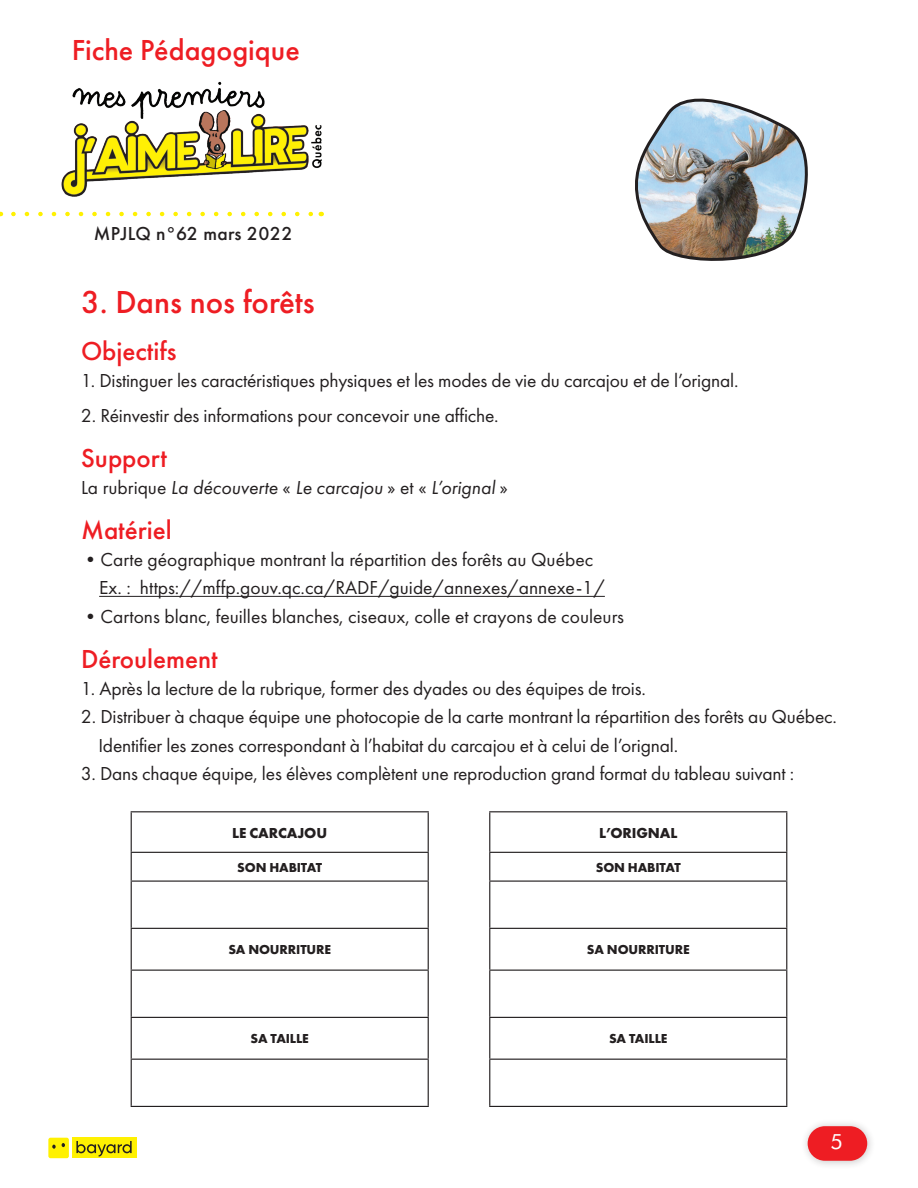
<style>
.page{position:relative;width:918px;height:1188px;background:#fff}
.page>*{position:absolute;margin:0;border:0;box-sizing:border-box;transform-origin:0 0}
.t1{font:500 33px "Futura PT";color:#ee1d23}
.t2{font:500 30px "Futura PT";color:#ee1d23}
.t3{font:500 27px "Futura PT";color:#ee1d23}
.t4{font:21px "Futura BT";color:#fff}
.t5{font:19.5px/28.5px "Futura PT";letter-spacing:-.01em;color:#231f20}
.t6{font:italic 19.5px "Futura PT";color:#231f20}
.t7{font:500 19.5px "Futura PT";letter-spacing:.02em;color:#231f20}
.t8{font:700 15px "Futura PT";letter-spacing:-.01em;color:#231f20}
.t9{font:700 13.5px "Futura PT";letter-spacing:-.01em;color:#231f20}
.s1{font-style:normal}
</style>
<div class="page">
<img style="left:635px;top:98px;width:173px;height:163px">
<hr style="left:99px;top:596px;width:506px;height:1px;background:#231f20">
<hr style="left:131px;top:811px;width:298px;height:1px;background:#231f20">
<hr style="left:131px;top:812px;width:1px;height:40px;background:#231f20">
<hr style="left:428px;top:812px;width:1px;height:40px;background:#231f20">
<hr style="left:131px;top:852px;width:298px;height:1px;background:#231f20">
<svg style="left:131px;top:853px;width:1px;height:28px"></svg>
<svg style="left:428px;top:853px;width:1px;height:28px"></svg>
<hr style="left:131px;top:881px;width:298px;height:1px;background:#231f20">
<hr style="left:131px;top:882px;width:1px;height:46px;background:#231f20">
<hr style="left:428px;top:882px;width:1px;height:46px;background:#231f20">
<hr style="left:131px;top:928px;width:298px;height:1px;background:#231f20">
<hr style="left:131px;top:929px;width:1px;height:41px;background:#231f20">
<hr style="left:428px;top:929px;width:1px;height:41px;background:#231f20">
<hr style="left:131px;top:970px;width:298px;height:1px;background:#231f20">
<hr style="left:131px;top:971px;width:1px;height:46px;background:#231f20">
<hr style="left:428px;top:971px;width:1px;height:46px;background:#231f20">
<hr style="left:131px;top:1017px;width:298px;height:1px;background:#231f20">
<hr style="left:131px;top:1018px;width:1px;height:41px;background:#231f20">
<hr style="left:428px;top:1018px;width:1px;height:41px;background:#231f20">
<hr style="left:131px;top:1059px;width:298px;height:1px;background:#231f20">
<hr style="left:131px;top:1060px;width:1px;height:46px;background:#231f20">
<hr style="left:428px;top:1060px;width:1px;height:46px;background:#231f20">
<hr style="left:131px;top:1106px;width:298px;height:1px;background:#231f20">
<hr style="left:489px;top:811px;width:298px;height:1px;background:#231f20">
<hr style="left:489px;top:812px;width:1px;height:40px;background:#231f20">
<hr style="left:786px;top:812px;width:1px;height:40px;background:#231f20">
<hr style="left:489px;top:852px;width:298px;height:1px;background:#231f20">
<svg style="left:489px;top:853px;width:1px;height:28px"></svg>
<svg style="left:786px;top:853px;width:1px;height:28px"></svg>
<hr style="left:489px;top:881px;width:298px;height:1px;background:#231f20">
<hr style="left:489px;top:882px;width:1px;height:46px;background:#231f20">
<hr style="left:786px;top:882px;width:1px;height:46px;background:#231f20">
<hr style="left:489px;top:928px;width:298px;height:1px;background:#231f20">
<hr style="left:489px;top:929px;width:1px;height:41px;background:#231f20">
<hr style="left:786px;top:929px;width:1px;height:41px;background:#231f20">
<hr style="left:489px;top:970px;width:298px;height:1px;background:#231f20">
<hr style="left:489px;top:971px;width:1px;height:46px;background:#231f20">
<hr style="left:786px;top:971px;width:1px;height:46px;background:#231f20">
<hr style="left:489px;top:1017px;width:298px;height:1px;background:#231f20">
<hr style="left:489px;top:1018px;width:1px;height:41px;background:#231f20">
<hr style="left:786px;top:1018px;width:1px;height:41px;background:#231f20">
<hr style="left:489px;top:1059px;width:298px;height:1px;background:#231f20">
<hr style="left:489px;top:1060px;width:1px;height:46px;background:#231f20">
<hr style="left:786px;top:1060px;width:1px;height:46px;background:#231f20">
<hr style="left:489px;top:1106px;width:298px;height:1px;background:#231f20">
<div style="left:801px;top:1119px;width:75px;height:51px;background:#231f20;opacity:.25"></div>
<div style="left:808px;top:1126px;width:59px;height:35px;background:#ee1d23;border-radius:17px"></div>
<div style="left:72px;top:1138px;width:64px;height:20px;background:#fff101"></div>
<svg style="left:76px;top:1141px;width:56px;height:16px"></svg>
<div style="left:48px;top:1138px;width:21px;height:20px;background:#fff101;border-radius:2px"></div>
<svg style="left:62px;top:1143px;width:3px;height:4px"></svg>
<svg style="left:52px;top:1145px;width:4px;height:4px"></svg>
<svg style="left:13px;top:212px;width:300px;height:4px"></svg>
<img style="left:61px;top:81px;width:261px;height:116px">
<h2 class="t2" style="left:72px;top:32px;width:230px">Fiche Pédagogique</h2>
<p class="t7" style="left:94px;top:222px;width:200px">MPJLQ n°62 mars 2022</p>
<h1 class="t1" style="left:81px;top:282px;width:235px">3. Dans nos forêts</h1>
<h3 class="t3" style="left:81px;top:334px;width:97px">Objectifs</h3>
<p class="t5" style="left:81px;top:366px;width:659px">1. Distinguer les caractéristiques physiques et les modes de vie du carcajou et de l’orignal.</p>
<p class="t5" style="left:81px;top:401px;width:419px">2. Réinvestir des informations pour concevoir une affiche.</p>
<h3 class="t3" style="left:81px;top:442px;width:87px">Support</h3>
<p class="t6" style="left:81px;top:476px;width:428px"><span class="s1">La rubrique</span> La découverte <span class="s1">«</span> Le carcajou <span class="s1">» et «</span> L’orignal <span class="s1">»</span></p>
<h3 class="t3" style="left:81px;top:514px;width:92px">Matériel</h3>
<p class="t5" style="left:99px;top:545px;width:507px;text-indent:-18px">•Carte géographique montrant la répartition des forêts au Québec<br>Ex. : https://mffp.gouv.qc.ca/RADF/guide/annexes/annexe-1/</p>
<p class="t5" style="left:81px;top:602px;width:545px">•Cartons blanc, feuilles blanches, ciseaux, colle et crayons de couleurs</p>
<h3 class="t3" style="left:81px;top:643px;width:138px">Déroulement</h3>
<p class="t5" style="left:81px;top:674px;width:566px">1. Après la lecture de la rubrique, former des dyades ou des équipes de trois.</p>
<p class="t5" style="left:98px;top:703px;width:740px;text-indent:-17px">2. Distribuer à chaque équipe une photocopie de la carte montrant la répartition des forêts au Québec.<br>Identifier les zones correspondant à l’habitat du carcajou et à celui de l’orignal.</p>
<p class="t5" style="left:81px;top:760px;width:715px">3. Dans chaque équipe, les élèves complètent une reproduction grand format du tableau suivant :</p>
<p class="t8" style="left:232px;top:823px;width:97px">LE CARCAJOU</p>
<p class="t9" style="left:237px;top:859px;width:86px">SON HABITAT</p>
<p class="t8" style="left:599px;top:823px;width:80px">L’ORIGNAL</p>
<p class="t9" style="left:596px;top:859px;width:86px">SON HABITAT</p>
<p class="t9" style="left:228px;top:941px;width:104px">SA NOURRITURE</p>
<p class="t9" style="left:587px;top:941px;width:104px">SA NOURRITURE</p>
<p class="t9" style="left:251px;top:1030px;width:60px">SA TAILLE</p>
<p class="t9" style="left:609px;top:1030px;width:60px">SA TAILLE</p>
<p class="t4" style="left:830px;top:1129px;width:14px">5</p>
</div>
